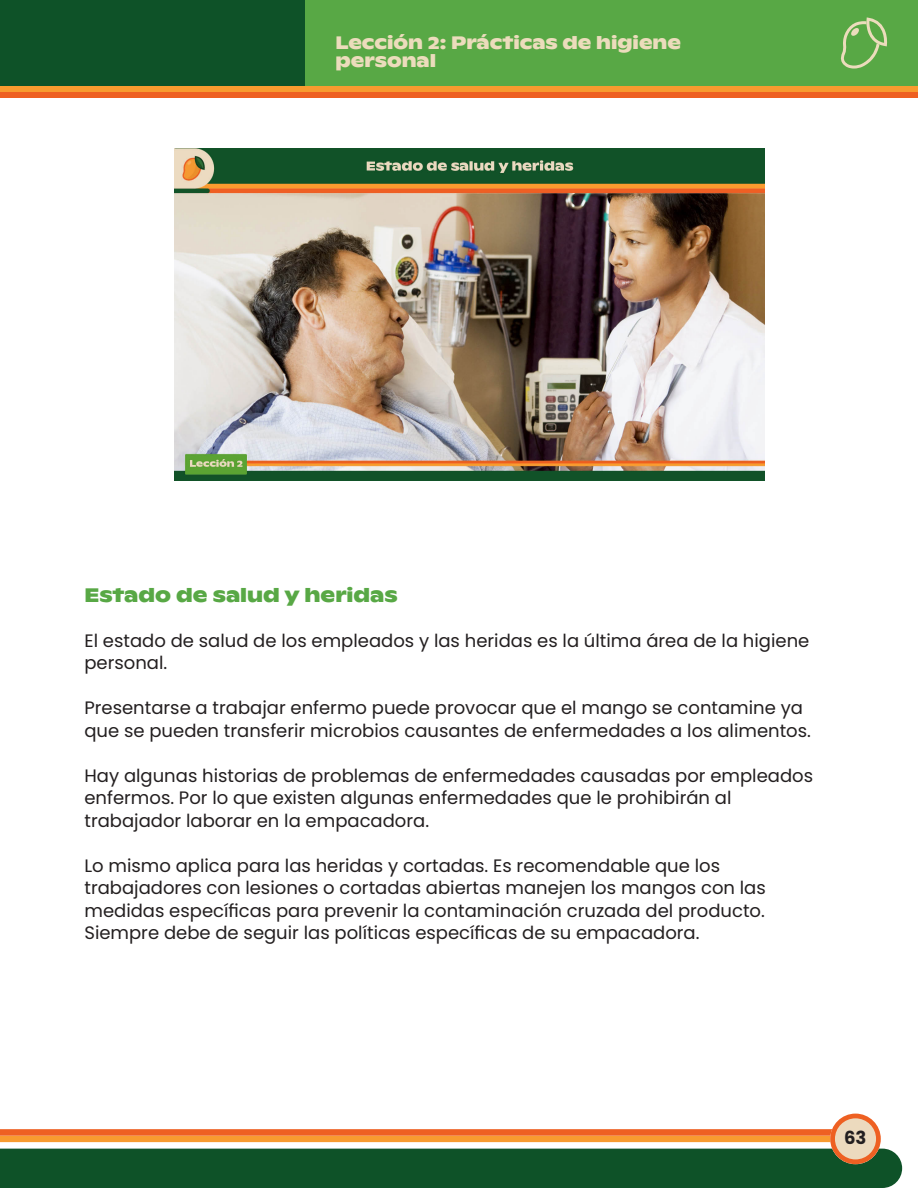
<style>
.page{position:relative;width:918px;height:1188px;background:#fff}
.page>*{position:absolute;margin:0;border:0;box-sizing:border-box;transform-origin:0 0}
.t1{font:700 19.5px "ABC Ginto Nord";color:#58a845}
.t2{font:18px "Poppins";color:#231f20}
.t3{font:700 18px/18px "ABC Ginto Nord";color:#ecdcbc}
.t4{font:700 18px "Poppins";color:#231f20}
</style>
<div class="page">
<svg style="left:0;top:1114px;width:902px;height:74px"></svg>
<div style="left:0;top:92px;width:918px;height:6px;background:#ee6022"></div>
<div style="left:0;top:85px;width:918px;height:7px;background:#f89b2f"></div>
<div style="left:0;top:0;width:306px;height:85px;background:#0e5228"></div>
<div style="left:306px;top:0;width:612px;height:85px;background:#58a845"></div>
<svg style="left:841px;top:17px;width:46px;height:52px"></svg>
<img style="left:175px;top:149px;width:589px;height:331px">
<p class="t3" style="left:335px;top:33px;width:347px">Lección 2: Prácticas de higiene personal</p>
<p class="t1" style="left:84px;top:583px;width:315px">Estado de salud y heridas</p>
<p class="t2" style="left:84px;top:630px;width:726px">El estado de salud de los empleados y las heridas es la última área de la higiene</p>
<p class="t2" style="left:84px;top:653px;width:84px">personal.</p>
<p class="t2" style="left:84px;top:698px;width:720px">Presentarse a trabajar enfermo puede provocar que el mango se contamine ya</p>
<p class="t2" style="left:84px;top:720px;width:728px">que se pueden transferir microbios causantes de enfermedades a los alimentos.</p>
<p class="t2" style="left:84px;top:765px;width:730px">Hay algunas historias de problemas de enfermedades causadas por empleados</p>
<p class="t2" style="left:84px;top:788px;width:649px">enfermos. Por lo que existen algunas enfermedades que le prohibirán al</p>
<p class="t2" style="left:84px;top:810px;width:346px">trabajador laborar en la empacadora.</p>
<p class="t2" style="left:84px;top:855px;width:637px">Lo mismo aplica para las heridas y cortadas. Es recomendable que los</p>
<p class="t2" style="left:84px;top:878px;width:683px">trabajadores con lesiones o cortadas abiertas manejen los mangos con las</p>
<p class="t2" style="left:84px;top:900px;width:682px">medidas específicas para prevenir la contaminación cruzada del producto.</p>
<p class="t2" style="left:84px;top:923px;width:617px">Siempre debe de seguir las políticas específicas de su empacadora.</p>
<p class="t4" style="left:844px;top:1128px;width:24px">63</p>
</div>
